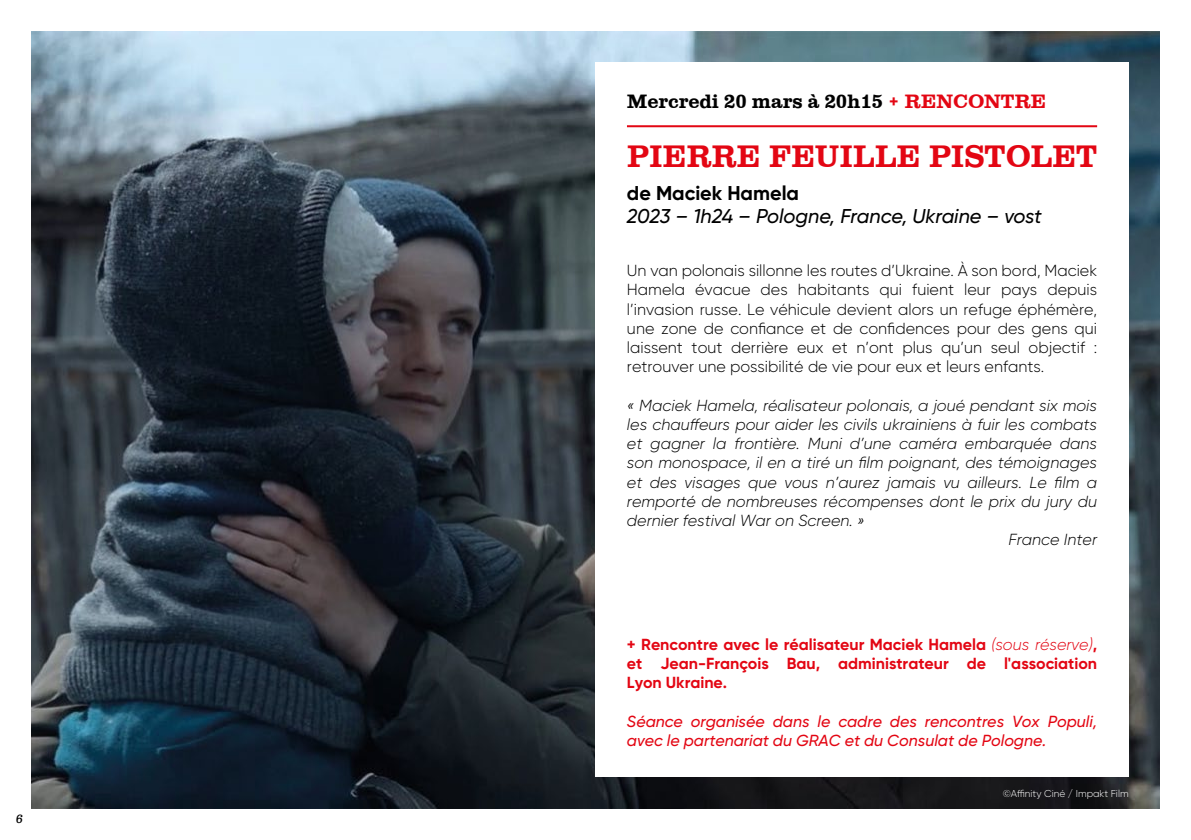
<style>
.page{position:relative;width:1191px;height:840px;background:#fff}
.page>*{position:absolute;margin:0;border:0;box-sizing:border-box;transform-origin:0 0}
.t1{font:32px "Clarendon";color:#e30613;scale:.96 1}
.t2{font:italic 500 20px "Gilroy";color:#000}
.t3{font:20px "Clarendon";letter-spacing:-.01em;color:#000}
.t4{font:700 20px "Gilroy";color:#000}
.t5{font:italic 300 16px "Gilroy";color:#000}
.t6{font:300 16px/19.2px "Gilroy";color:#000;text-align:justify}
.t7{font:700 16px/19.2px "Gilroy";color:#e30613;text-align:justify}
.t8{font:italic 500 16px/19.2px "Gilroy";color:#e30613}
.t9{font:12px "Clarendon Text Pro";color:#000}
.t10{font:300 10px "Gilroy";color:#fff}
.s1{color:#e30613}
.s2{font-weight:300;font-style:italic}
</style>
<div class="page">
<img style="left:31px;top:31px;width:1128px;height:777px">
<div style="left:595px;top:62px;width:533px;height:715px;background:#fff"></div>
<hr style="left:627px;top:125px;width:470px;height:2px;background:#e30613">
<p class="t9" style="left:16px;top:810px;width:10px">6</p>
<p class="t3" style="left:627px;top:90px;width:420px">Mercredi 20 mars à 20h15 <span class="s1">+ RENCONTRE</span></p>
<h1 class="t1" style="left:627px;top:138px;width:491px">PIERRE FEUILLE PISTOLET</h1>
<p class="t4" style="left:627px;top:180px;width:174px">de Maciek Hamela</p>
<p class="t2" style="left:627px;top:204px;width:416px">2023 – 1h24 – Pologne, France, Ukraine – vost</p>
<p class="t6" style="left:627px;top:260px;width:471px">Un van polonais sillonne les routes d’Ukraine. À son bord, Maciek Hamela évacue des habitants qui fuient leur pays depuis l’invasion russe. Le véhicule devient alors un refuge éphémère, une zone de confiance et de confidences pour des gens qui laissent tout derrière eux et n’ont plus qu’un seul objectif : retrouver une possibilité de vie pour eux et leurs enfants.</p>
<p class="t5" style="left:627px;top:395px;width:471px">« Maciek Hamela, réalisateur polonais, a joué pendant six mois</p>
<p class="t5" style="left:627px;top:414px;width:472px">les chauffeurs pour aider les civils ukrainiens à fuir les combats</p>
<p class="t5" style="left:627px;top:433px;width:471px">et gagner la frontière. Muni d’une caméra embarquée dans</p>
<p class="t5" style="left:627px;top:452px;width:471px">son monospace, il en a tiré un film poignant, des témoignages</p>
<p class="t5" style="left:627px;top:472px;width:472px">et des visages que vous n’aurez jamais vu ailleurs. Le film a</p>
<p class="t5" style="left:627px;top:491px;width:471px">remporté de nombreuses récompenses dont le prix du jury du</p>
<p class="t5" style="left:627px;top:510px;width:239px">dernier festival War on Screen. »</p>
<p class="t5" style="left:1008px;top:529px;width:90px">France Inter</p>
<p class="t7" style="left:627px;top:634px;width:471px">+ Rencontre avec le réalisateur Maciek Hamela <span class="s2">(sous réserve)</span>, et Jean-François Bau, administrateur de l'association Lyon Ukraine.</p>
<p class="t8" style="left:627px;top:711px;width:471px">Séance organisée dans le cadre des rencontres Vox Populi, avec le partenariat du GRAC et du Consulat de Pologne.</p>
<p class="t10" style="left:1003px;top:787px;width:127px">©Affinity Ciné / Impakt Film</p>
</div>
